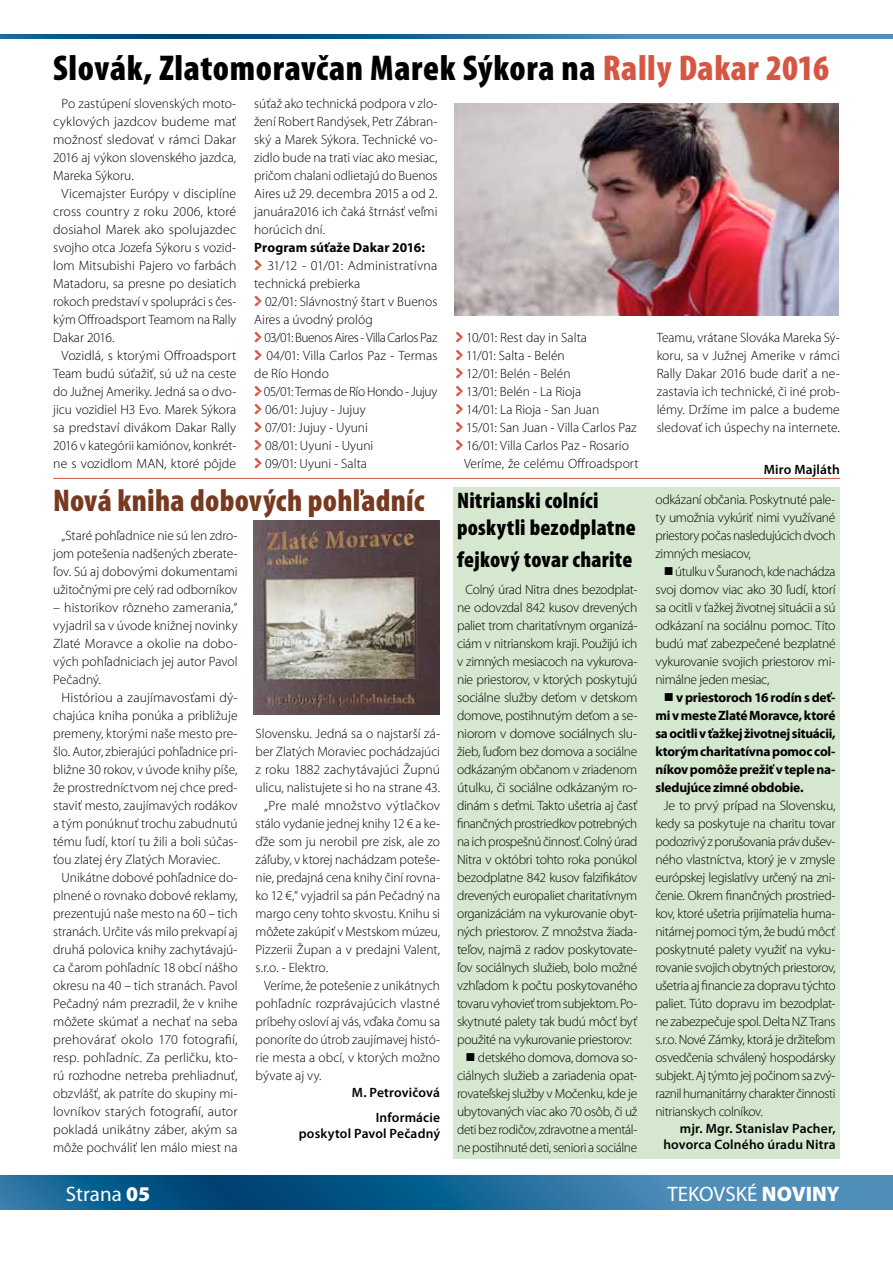
<style>
.page{position:relative;width:893px;height:1263px;background:#fff}
.page>*{position:absolute;margin:0;border:0;box-sizing:border-box;transform-origin:0 0}
.t1{font:900 condensed 36px "Mini Pro";letter-spacing:.015em;color:#000}
.t2{font:900 condensed 31.5px "Mini Pro";letter-spacing:.01em;color:#773a21}
.t3{font:900 condensed 22.5px/27px "Mini Pro";letter-spacing:.01em;color:#000}
.t4{font:21px "Mini Pro";color:#fff}
.t5{font:300 13.5px/18px "Mini Pro";color:#000;text-align:justify}
.t6{font:700 13.5px/18px "Mini Pro";letter-spacing:-.015em;color:#000;text-align:justify}
.t7{font:600 13.5px/25px "Mini Pro";letter-spacing:.015em;color:#000;text-align:right}
.s1{color:#d55642}
.s2{font-weight:700}
.s3{font-family:"Breezi Icon Set";font-weight:400;color:#d55642}
.s4{font-weight:900}
</style>
<div class="page">
<svg style="left:0;top:1176px;width:893px;height:34px;background:#226c9a"></svg>
<svg style="left:0;top:34px;width:893px;height:4px;background:#246d9c"></svg>
<img style="left:454px;top:104px;width:384px;height:211px">
<div style="left:453px;top:487px;width:387px;height:672px;background:#d5e7ce"></div>
<img style="left:253px;top:521px;width:186px;height:194px">
<hr style="left:53px;top:478px;width:787px;height:1px;background:#d55642">
<h1 class="t1" style="left:53px;top:48px;width:777px">Slovák, Zlatomoravčan Marek Sýkora na <span class="s1">Rally Dakar 2016</span></h1>
<p class="t5" style="left:53px;top:95px;width:185px;text-indent:9px">Po zastúpení slovenských moto&shy;cyklových jazdcov budeme mať možnosť sledovať v rámci Dakar 2016 aj výkon slovenského jazdca, Mareka Sýkoru.</p>
<p class="t5" style="left:53px;top:185px;width:185px;text-indent:9px">Vicemajster Európy v disciplíne cross country z roku 2006, ktoré dosiahol Marek ako spolujazdec svojho otca Jozefa Sýkoru s vozid&shy;lom Mitsubishi Pajero vo farbách Matadoru, sa presne po desiatich rokoch predstaví v spolupráci s čes&shy;kým Offroadsport Teamom na Rally Dakar 2016.</p>
<p class="t5" style="left:53px;top:347px;width:185px;text-indent:9px">Vozidlá, s ktorými Offroadsport Team budú súťažiť, sú už na ceste do Južnej Ameriky. Jedná sa o dvo&shy;jicu vozidiel H3 Evo. Marek Sýkora sa predstaví divákom Dakar Rally 2016 v kategórii kamiónov, konkrét&shy;ne s vozidlom MAN, ktoré pôjde</p>
<p class="t5" style="left:254px;top:95px;width:185px">súťaž ako technická podpora v zlo&shy;žení Robert Randýsek, Petr Zábran&shy;ský a Marek Sýkora. Technické vo&shy;zidlo bude na trati viac ako mesiac, pričom chalani odlietajú do Buenos Aires už 29. decembra 2015 a od 2. januára2016 ich čaká štrnásť veľmi horúcich dní.</p>
<p class="t5" style="left:254px;top:239px;width:185px;text-align:left"><span class="s2">Program súťaže Dakar 2016:<br></span><span class="s3">&gt;</span> 31/12 - 01/01: Administratívna technická prebierka<br><span class="s3">&gt;</span> 02/01: Slávnostný štart v Buenos<br>Aires a úvodný prológ<br><span class="s3">&gt;</span> 03/01: Buenos Aires - Villa Carlos Paz <span class="s3">&gt;</span> 04/01: Villa Carlos Paz - Termas de Río Hondo<br><span class="s3">&gt;</span> 05/01: Termas de Río Hondo - Jujuy <span class="s3">&gt;</span> 06/01: Jujuy - Jujuy<br><span class="s3">&gt;</span> 07/01: Jujuy - Uyuni<br><span class="s3">&gt;</span> 08/01: Uyuni - Uyuni<br><span class="s3">&gt;</span> 09/01: Uyuni - Salta</p>
<h2 class="t2" style="left:53px;top:482px;width:373px">Nová kniha dobových pohľadníc</h2>
<p class="t5" style="left:53px;top:527px;width:186px;text-indent:9px">„Staré pohľadnice nie sú len zdro&shy;jom potešenia nadšených zberate&shy;ľov. Sú aj dobovými dokumentami užitočnými pre celý rad odborníkov</p>
<p class="t5" style="left:53px;top:599px;width:186px">– historikov rôzneho zamerania,“ vyjadril sa v úvode knižnej novinky Zlaté Moravce a okolie na dobo&shy;vých pohľadniciach jej autor Pavol Pečadný.</p>
<p class="t5" style="left:53px;top:689px;width:186px;text-indent:9px">Históriou a zaujímavosťami dý&shy;chajúca kniha ponúka a približuje premeny, ktorými naše mesto pre&shy;šlo. Autor, zbierajúci pohľadnice pri&shy;bližne 30 rokov, v úvode knihy píše, že prostredníctvom nej chce pred&shy;staviť mesto, zaujímavých rodákov a tým ponúknuť trochu zabudnutú tému ľudí, ktorí tu žili a boli súčas&shy;ťou zlatej éry Zlatých Moraviec.</p>
<p class="t5" style="left:53px;top:869px;width:186px;text-indent:9px">Unikátne dobové pohľadnice do&shy;plnené o rovnako dobové reklamy, prezentujú naše mesto na 60 – tich stranách. Určite vás milo prekvapí aj druhá polovica knihy zachytávajú&shy;ca čarom pohľadníc 18 obcí nášho okresu na 40 – tich stranách. Pavol Pečadný nám prezradil, že v knihe môžete skúmať a nechať na seba prehovárať okolo 170 fotografií, resp. pohľadníc. Za perličku, kto&shy;rú rozhodne netreba prehliadnuť, obzvlášť, ak patríte do skupiny mi&shy;lovníkov starých fotografií, autor pokladá unikátny záber, akým sa môže pochváliť len málo miest na</p>
<p class="t5" style="left:256px;top:725px;width:186px">Slovensku. Jedná sa o najstarší zá-</p>
<p class="t5" style="left:256px;top:743px;width:186px">ber Zlatých Moraviec pochádzajúci</p>
<p class="t5" style="left:256px;top:761px;width:186px">z roku 1882 zachytávajúci Župnú</p>
<p class="t5" style="left:256px;top:779px;width:186px">ulicu, nalistujete si ho na strane 43.</p>
<p class="t5" style="left:264px;top:797px;width:177px">„Pre malé množstvo výtlačkov</p>
<p class="t5" style="left:256px;top:815px;width:186px">stálo vydanie jednej knihy 12 € a ke-</p>
<p class="t5" style="left:256px;top:833px;width:186px">ďže som ju nerobil pre zisk, ale zo</p>
<p class="t5" style="left:256px;top:851px;width:186px">záľuby, v ktorej nachádzam poteše-</p>
<p class="t5" style="left:256px;top:869px;width:186px">nie, predajná cena knihy činí rovna-</p>
<p class="t5" style="left:256px;top:887px;width:186px">ko 12 €,“ vyjadril sa pán Pečadný na</p>
<p class="t5" style="left:256px;top:905px;width:186px">margo ceny tohto skvostu. Knihu si</p>
<p class="t5" style="left:256px;top:923px;width:186px">môžete zakúpiť v Mestskom múzeu,</p>
<p class="t5" style="left:256px;top:941px;width:186px">Pizzerii Župan a v predajni Valent,</p>
<p class="t5" style="left:256px;top:959px;width:74px">s.r.o. - Elektro.</p>
<p class="t5" style="left:264px;top:977px;width:177px">Veríme, že potešenie z unikátnych</p>
<p class="t5" style="left:256px;top:995px;width:186px">pohľadníc rozprávajúcich vlastné</p>
<p class="t5" style="left:256px;top:1013px;width:186px">príbehy osloví aj vás, vďaka čomu sa</p>
<p class="t5" style="left:256px;top:1031px;width:186px">ponoríte do útrob zaujímavej histó-</p>
<p class="t5" style="left:256px;top:1049px;width:186px">rie mesta a obcí, v ktorých možno</p>
<p class="t5" style="left:256px;top:1067px;width:68px">bývate aj vy.</p>
<p class="t7" style="left:352px;top:1080px;width:90px">M. Petrovičová<br>Informácie</p>
<p class="t7" style="left:299px;top:1121px;width:143px">poskytol Pavol Pečadný</p>
<p class="t5" style="left:455px;top:329px;width:133px"><span class="s3">&gt;</span> 10/01: Rest day in Salta</p>
<p class="t5" style="left:455px;top:347px;width:111px"><span class="s3">&gt;</span> 11/01: Salta - Belén</p>
<p class="t5" style="left:455px;top:365px;width:117px"><span class="s3">&gt;</span> 12/01: Belén - Belén</p>
<p class="t5" style="left:455px;top:383px;width:127px"><span class="s3">&gt;</span> 13/01: Belén - La Rioja</p>
<p class="t5" style="left:455px;top:401px;width:145px"><span class="s3">&gt;</span> 14/01: La Rioja - San Juan</p>
<p class="t5" style="left:455px;top:419px;width:183px"><span class="s3">&gt;</span> 15/01: San Juan - Villa Carlos Paz</p>
<p class="t5" style="left:455px;top:437px;width:175px"><span class="s3">&gt;</span> 16/01: Villa Carlos Paz - Rosario</p>
<p class="t5" style="left:464px;top:455px;width:176px">Veríme, že celému Offroadsport</p>
<h3 class="t3" style="left:457px;top:487px;width:180px">Nitrianski colníci poskytli bezodplatne</h3>
<h3 class="t3" style="left:457px;top:547px;width:177px">fejkový tovar charite</h3>
<p class="t5" style="left:457px;top:581px;width:182px;text-indent:9px">Colný úrad Nitra dnes bezodplat&shy;ne odovzdal 842 kusov drevených paliet trom charitatívnym organizá&shy;ciám v nitrianskom kraji. Použijú ich v zimných mesiacoch na vykurova&shy;nie priestorov, v ktorých poskytujú sociálne služby deťom v detskom domove, postihnutým deťom a se&shy;niorom v domove sociálnych slu&shy;žieb, ľuďom bez domova a sociálne odkázaným občanom v zriadenom útulku, či sociálne odkázaným ro&shy;dinám s deťmi. Takto ušetria aj časť finančných prostriedkov potrebných na ich prospešnú činnosť. Colný úrad Nitra v októbri tohto roka ponúkol bezodplatne 842 kusov falzifikátov drevených europaliet charitatívnym organizáciám na vykurovanie obyt&shy;ných priestorov. Z množstva žiada&shy;teľov, najmä z radov poskytovate&shy;ľov sociálnych služieb, bolo možné vzhľadom k počtu poskytovaného tovaru vyhovieť trom subjektom. Po&shy;skytnuté palety tak budú môcť byť použité na vykurovanie priestorov:</p>
<p class="t5" style="left:457px;top:1049px;width:182px;text-indent:9px">■ detského domova, domova so&shy;ciálnych služieb a zariadenia opat&shy;rovateľskej služby v Močenku, kde je ubytovaných viac ako 70 osôb, či už deti bez rodičov, zdravotne amentál&shy;ne postihnuté deti, seniori a sociálne</p>
<p class="t5" style="left:657px;top:329px;width:185px">Teamu, vrátane Slováka Mareka Sý&shy;koru, sa v Južnej Amerike v rámci Rally Dakar 2016 bude dariť a ne&shy;zastavia ich technické, či iné prob&shy;lémy. Držíme im palce a budeme sledovať ich úspechy na internete.</p>
<p class="t7" style="left:764px;top:457px;width:77px">Miro Majláth</p>
<p class="t5" style="left:655px;top:491px;width:182px">odkázaní občania. Poskytnuté pale&shy;ty umožnia vykúriť nimi využívané priestory počas nasledujúcich dvoch zimných mesiacov,</p>
<p class="t5" style="left:655px;top:563px;width:182px;text-indent:9px">■ útulku v Šuranoch, kde nachádza svoj domov viac ako 30 ľudí, ktorí sa ocitli v ťažkej životnej situácii a sú odkázaní na sociálnu pomoc. Títo budú mať zabezpečené bezplatné vykurovanie svojich priestorov mi&shy;nimálne jeden mesiac,</p>
<p class="t6" style="left:655px;top:689px;width:182px;text-indent:9px">■ vpriestoroch 16 rodín sdeť&shy;mi vmeste Zlaté Moravce, ktoré sa ocitli vťažkej životnej situácii, ktorým charitatívna pomoc col&shy;níkov pomôže prežiť vteple na&shy;sledujúce zimné obdobie.</p>
<p class="t5" style="left:655px;top:797px;width:182px;text-indent:9px">Je to prvý prípad na Slovensku, kedy sa poskytuje na charitu tovar podozrivý zporušovania práv dušev&shy;ného vlastníctva, ktorý je v zmysle európskej legislatívy určený na zni&shy;čenie. Okrem finančných prostried&shy;kov, ktoré ušetria prijímatelia huma&shy;nitárnej pomoci tým, že budú môcť poskytnuté palety využiť na vyku&shy;rovanie svojich obytných priestorov, ušetria aj financie za dopravu týchto paliet. Túto dopravu im bezodplat&shy;ne zabezpečuje spol. Delta NZ Trans s.r.o. Nové Zámky, ktorá je držiteľom osvedčenia schválený hospodársky subjekt. Aj týmto jej počinom sa zvý&shy;raznil humanitárny charakter činnosti nitrianskych colníkov.</p>
<p class="t7" style="left:663px;top:1120px;width:174px;line-height:16.5px">mjr. Mgr. Stanislav Pacher, hovorca Colného úradu Nitra</p>
<h3 class="t4" style="left:66px;top:1182px;width:86px">Strana <span class="s4">05</span></h3>
<h3 class="t4" style="left:667px;top:1182px;width:174px">TEKOVSKÉ <span class="s4">NOVINY</span></h3>
</div>
